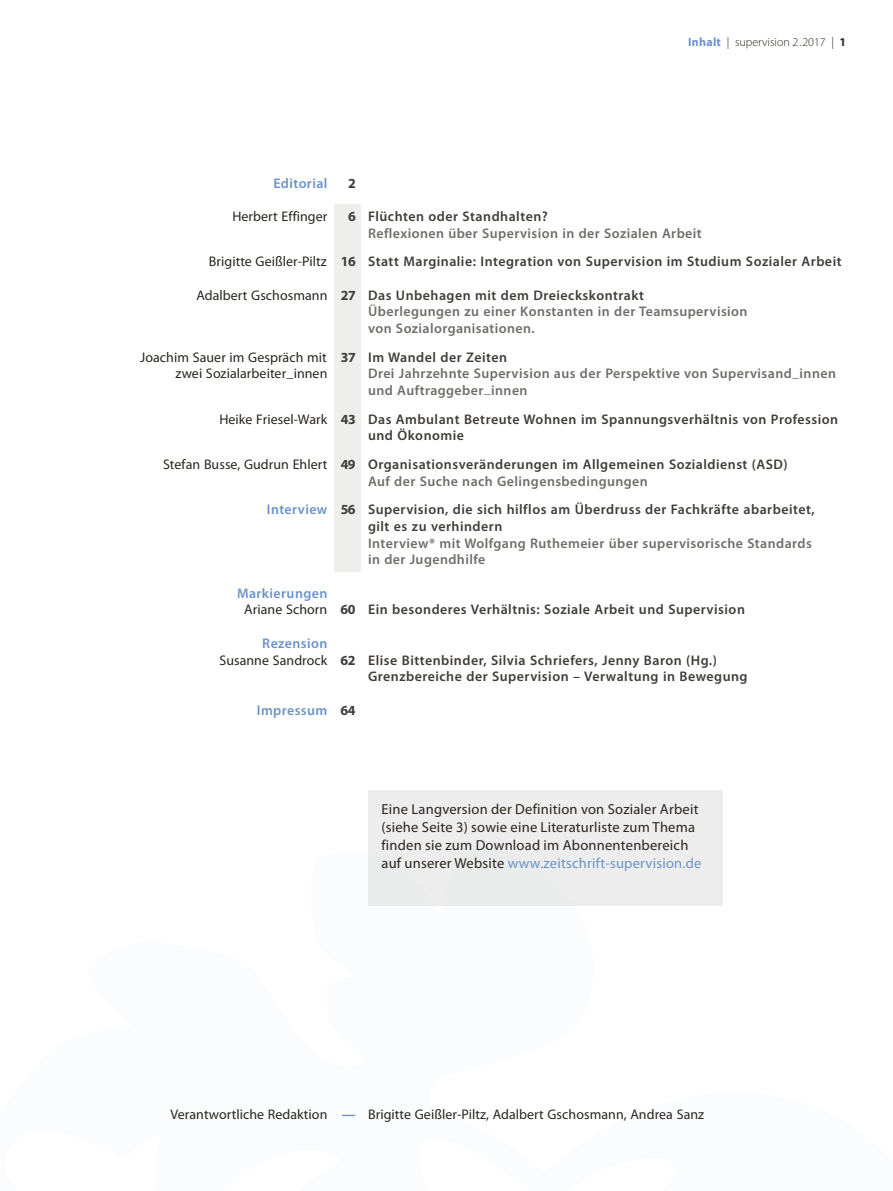
<style>
.page{position:relative;width:893px;height:1191px;background:#fff}
.page>*{position:absolute;margin:0;border:0;box-sizing:border-box;transform-origin:0 0}
.t1{font:14.55px/17.7px "Myriad Pro";letter-spacing:.015em;color:#2a251f}
.t2{font:600 13.95px/16.6px "Myriad Pro";letter-spacing:.035em;color:#413d3a}
.t3{font:600 13.95px/16.5px "Myriad Pro";letter-spacing:.03em;color:#706e6b}
.t4{font:13.95px/16.8px "Myriad Pro";letter-spacing:.005em;color:#2a251f}
.t5{font:600 13.95px "Myriad Pro";letter-spacing:.03em;color:#6b93ca}
.t6{font:700 13.95px "Myriad Pro";color:#413d3a}
.t7{font:300 12px "Myriad Pro";color:#2a251f}
.s1{font-weight:700;color:#6b93ca}
.s2{font-weight:700}
.s3{font-weight:700;color:#413d3a}
.s4{color:#413d3a}
.s5{font-weight:400;color:#2a251f}
.s6{font-weight:600;color:#413d3a}
.s7{color:#706e6b}
.s8{color:#6b93ca}
</style>
<div class="page">
<div style="left:335px;top:204px;width:26px;height:367px;background:#eeeeed"></div>
<div style="left:368px;top:790px;width:355px;height:116px;background:#eeeded"></div>
<p class="t7" style="left:688px;top:37px;width:159px"><span class="s1">Inhalt</span> | supervision 2.2017 | <span class="s2">1</span></p>
<p class="t5" style="left:273px;top:178px;width:56px">Editorial</p>
<p class="t6" style="left:348px;top:178px;width:9px">2</p>
<p class="t4" style="left:232px;top:209px;width:97px">Herbert Effinger</p>
<p class="t3" style="left:368px;top:209px;width:335px;text-indent:-20px"><span class="s3">6</span> <span class="s4">Flüchten oder Standhalten?<br></span>Reflexionen über Supervision in der Sozialen Arbeit</p>
<p class="t2" style="left:209px;top:254px;width:634px"><span class="s5">Brigitte Geißler-Piltz</span> <span class="s2">16</span> Statt Marginalie: Integration von Supervision im Studium Sozialer Arbeit</p>
<p class="t3" style="left:368px;top:288px;width:381px;text-indent:-172px"><span class="s5">Adalbert Gschosmann</span> <span class="s3">27</span> <span class="s4">Das Unbehagen mit dem Dreieckskontrakt<br></span>Überlegungen zu einer Konstanten in der Teamsupervision von Sozialorganisationen.</p>
<p class="t4" style="left:175px;top:349px;width:333px;text-indent:-35px">Joachim Sauer im Gespräch mit <span class="s3">37</span> <span class="s6">Im Wandel der Zeiten </span>zwei Sozialarbeiter_innen</p>
<p class="t3" style="left:368px;top:366px;width:469px">Drei Jahrzehnte Supervision aus der Perspektive von Supervisand_innen und Auftraggeber_innen</p>
<p class="t2" style="left:368px;top:412px;width:472px;text-indent:-149px"><span class="s5">Heike Friesel-Wark</span> <span class="s2">43</span> Das Ambulant Betreute Wohnen im Spannungsverhältnis von Profession und Ökonomie</p>
<p class="t2" style="left:368px;top:457px;width:421px;text-indent:-205px"><span class="s5">Stefan Busse, Gudrun Ehlert</span> <span class="s2">49</span> Organisationsveränderungen im Allgemeinen Sozialdienst (ASD)<br><span class="s7">Auf der Suche nach Gelingensbedingungen</span></p>
<p class="t2" style="left:368px;top:502px;width:448px;text-indent:-101px"><span class="s8">Interview</span> <span class="s2">56</span> Supervision, die sich hilflos am Überdruss der Fachkräfte abarbeitet, gilt es zu verhindern</p>
<p class="t3" style="left:368px;top:536px;width:445px">Interview* mit Wolfgang Ruthemeier über supervisorische Standards in der Jugendhilfe</p>
<p class="t2" style="left:244px;top:585px;width:502px;text-indent:-7px"><span class="s8">Markierungen<br></span><span class="s5">Ariane Schorn</span> <span class="s2">60</span> Ein besonderes Verhältnis: Soziale Arbeit und Supervision</p>
<p class="t5" style="left:262px;top:638px;width:67px">Rezension</p>
<p class="t2" style="left:219px;top:652px;width:499px"><span class="s5">Susanne Sandrock</span> <span class="s2">62</span> Elise Bittenbinder, Silvia Schriefers, Jenny Baron (Hg.)</p>
<p class="t2" style="left:368px;top:669px;width:381px">Grenzbereiche der Supervision – Verwaltung in Bewegung</p>
<p class="t5" style="left:257px;top:705px;width:100px">Impressum <span class="s3">64</span></p>
<p class="t1" style="left:381px;top:802px;width:321px">Eine Langversion der Definition von Sozialer Arbeit (siehe Seite 3) sowie eine Literaturliste zum Thema finden sie zum Download im Abonnentenbereich auf unserer Website <span class="s8">www.zeitschrift-supervision.de</span></p>
<p class="t4" style="left:170px;top:1107px;width:535px">Verantwortliche Redaktion <span class="s1">—</span> Brigitte Geißler-Piltz, Adalbert Gschosmann, Andrea Sanz</p>
</div>
